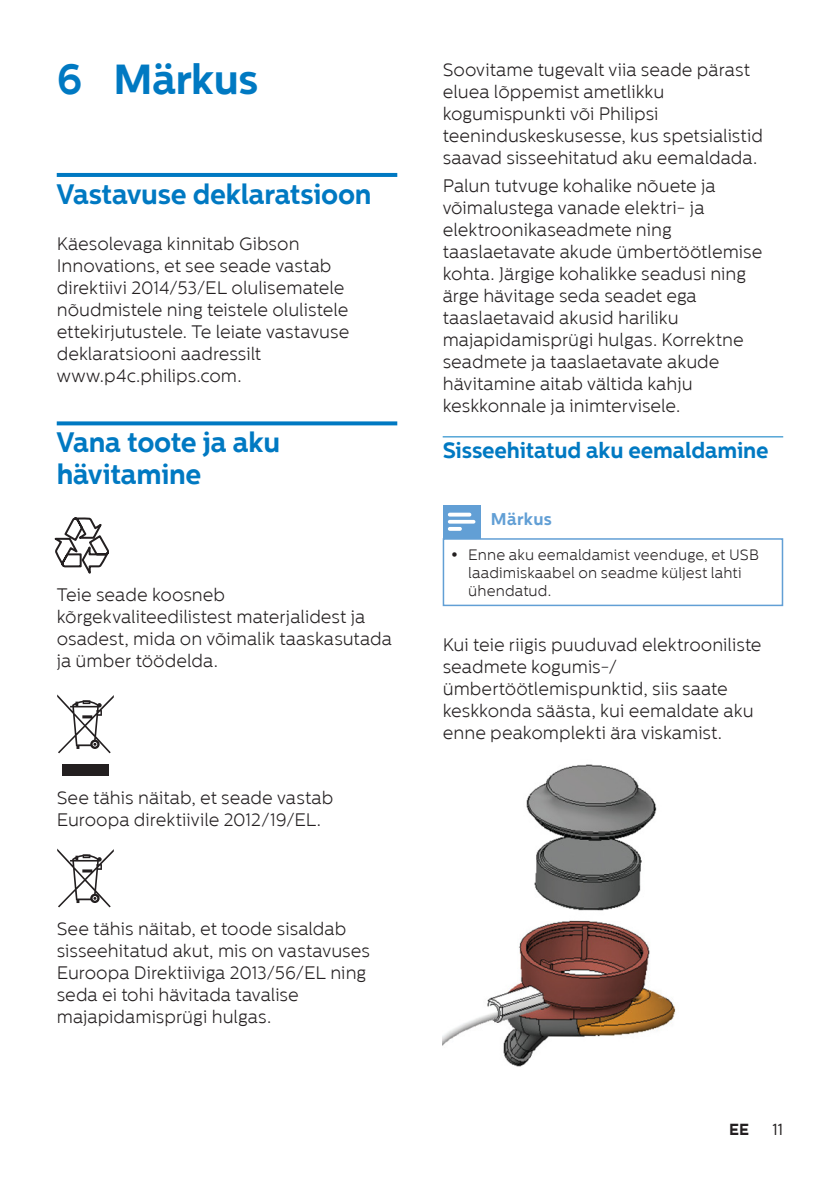
<style>
.page{position:relative;width:840px;height:1191px;background:#fff}
.page>*{position:absolute;margin:0;border:0;box-sizing:border-box;transform-origin:0 0}
.LIELAIS_VIRSRAKSTS{font:700 42px "Centrale Sans";letter-spacing:-.01em;color:#0079c2}
.VIRSRAKSTS{font:700 28px/32px "Centrale Sans";letter-spacing:-.01em;color:#0079c2}
.mazais_VIRSRAKSTS{font:700 22px "Centrale Sans";letter-spacing:-.005em;color:#0079c2}
.PARASTS{font:300 18px/22px "Centrale Sans";color:#231f20}
.KASTE_piezīme{font:700 17px "Centrale Sans";letter-spacing:.02em;color:#629fd5}
.t1{font:700 16px "Centrale Sans";color:#231f20}
.t2{font:16px "Centrale Sans";color:#231f20}
.PIEZĪME{font:300 15px/18px "Centrale Sans";letter-spacing:.01em;color:#231f20}
</style>
<div class="page">
<hr style="left:57px;top:173px;width:340px;height:4px;background:#0079c2">
<svg style="left:57px;top:421px;width:340px;height:4px"></svg>
<hr style="left:442px;top:436px;width:340px;height:1px;background:#0079c2">
<div style="left:442px;top:538px;width:340px;height:68px;border:2px solid #629fd5"></div>
<div style="left:442px;top:505px;width:38px;height:34px;background:#629fd5"></div>
<svg style="left:447px;top:512px;width:28px;height:19px"></svg>
<svg style="left:54px;top:517px;width:55px;height:57px"></svg>
<div style="left:62px;top:764px;width:47px;height:12px;background:#231f20"></div>
<svg style="left:57px;top:694px;width:57px;height:59px"></svg>
<svg style="left:57px;top:848px;width:57px;height:59px"></svg>
<img style="left:442px;top:764px;width:234px;height:303px">
<p class="LIELAIS_VIRSRAKSTS" style="left:57px;top:54px;width:203px">6 Märkus</p>
<p class="VIRSRAKSTS" style="left:57px;top:177px;width:316px">Vastavuse deklaratsioon</p>
<p class="PARASTS" style="left:57px;top:233px;width:294px">Käesolevaga kinnitab Gibson Innovations, et see seade vastab direktiivi 2014/53/EL olulisematele nõudmistele ning teistele olulistele ettekirjutustele. Te leiate vastavuse deklaratsiooni aadressilt www.p4c.philips.com.</p>
<p class="VIRSRAKSTS" style="left:57px;top:426px;width:225px">Vana toote ja aku hävitamine</p>
<p class="PARASTS" style="left:57px;top:584px;width:336px">Teie seade koosneb kõrgekvaliteedilistest materjalidest ja osadest, mida on võimalik taaskasutada ja ümber töödelda.</p>
<p class="PARASTS" style="left:57px;top:786px;width:278px">See tähis näitab, et seade vastab<br>Euroopa direktiivile 2012/19/EL.</p>
<p class="PARASTS" style="left:57px;top:917px;width:314px">See tähis näitab, et toode sisaldab sisseehitatud akut, mis on vastavuses Euroopa Direktiiviga 2013/56/EL ning seda ei tohi hävitada tavalise majapidamisprügi hulgas.</p>
<p class="PARASTS" style="left:442px;top:59px;width:321px">Soovitame tugevalt viia seade pärast eluea lõppemist ametlikku kogumispunkti või Philipsi teeninduskeskusesse, kus spetsialistid saavad sisseehitatud aku eemaldada.</p>
<p class="PARASTS" style="left:442px;top:174px;width:321px">Palun tutvuge kohalike nõuete ja võimalustega vanade elektri- ja elektroonikaseadmete ning taaslaetavate akude ümbertöötlemise kohta. Järgige kohalikke seadusi ning ärge hävitage seda seadet ega taaslaetavaid akusid hariliku majapidamisprügi hulgas. Korrektne seadmete ja taaslaetavate akude hävitamine aitab vältida kahju keskkonnale ja inimtervisele.</p>
<p class="mazais_VIRSRAKSTS" style="left:442px;top:437px;width:327px">Sisseehitatud aku eemaldamine</p>
<p class="KASTE_piezīme" style="left:490px;top:509px;width:62px">Märkus</p>
<p class="PIEZĪME" style="left:468px;top:545px;width:292px">Enne aku eemaldamist veenduge, et USB laadimiskaabel on seadme küljest lahti ühendatud.</p>
<p class="PARASTS" style="left:442px;top:634px;width:320px">Kui teie riigis puuduvad elektrooniliste seadmete kogumis-/ ümbertöötlemispunktid, siis saate keskkonda säästa, kui eemaldate aku enne peakomplekti ära viskamist.</p>
<p class="t1" style="left:728px;top:1119px;width:22px">EE</p>
<p class="t2" style="left:772px;top:1120px;width:12px">11</p>
</div>
